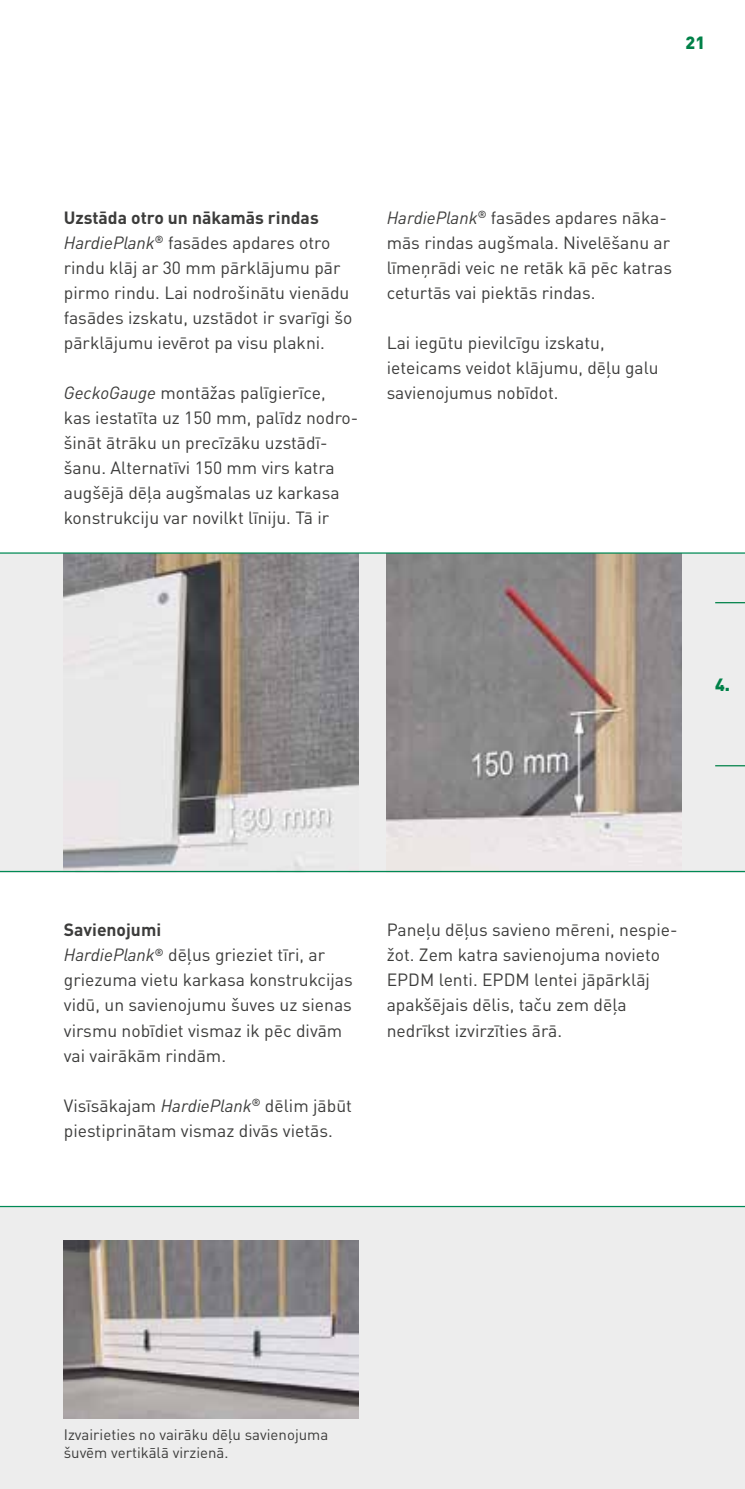
<style>
.page{position:relative;width:745px;height:1489px;background:#fff}
.page>*{position:absolute;margin:0;border:0;box-sizing:border-box;transform-origin:0 0}
.t1{font:17.5px/25px "DIN Pro";color:#3c3c3b}
.t2{font:900 17.5px "DIN Pro";color:#008148}
.t3{font:15px/17.5px "DIN Pro";color:#3c3c3b}
.s1{font-weight:700}
.s2{font-style:italic}
</style>
<div class="page">
<div style="left:0;top:553px;width:744px;height:319px;background:#ededed"></div>
<div style="left:0;top:1206px;width:744px;height:282px;background:#ededed"></div>
<img style="left:64px;top:553px;width:294px;height:317px">
<img style="left:386px;top:553px;width:294px;height:299px">
<hr style="left:0;top:1205px;width:744px;height:1px;background:#008a55">
<hr style="left:0;top:870px;width:744px;height:2px;background:#008a55">
<hr style="left:0;top:552px;width:744px;height:1px;background:#008a55">
<img style="left:64px;top:1240px;width:294px;height:177px">
<hr style="left:714px;top:602px;width:30px;height:1px;background:#008148">
<hr style="left:714px;top:765px;width:30px;height:1px;background:#008148">
<p class="t2" style="left:685px;top:31px;width:21px">21</p>
<p class="t1" style="left:64px;top:203px;width:290px"><span class="s1">Uzstāda otro un nākamās rindas </span><span class="s2">HardiePlank</span><sup>®</sup> fasādes apdares otro rindu klāj ar 30 mm pārklājumu pār pirmo rindu. Lai nodrošinātu vienādu fasādes izskatu, uzstādot ir svarīgi šo pārklājumu ievērot pa visu plakni.</p>
<p class="t1" style="left:64px;top:378px;width:296px"><span class="s2">GeckoGauge</span> montāžas palīgierīce,<br>kas iestatīta uz 150 mm, palīdz nodro&shy;šināt ātrāku un precīzāku uzstādī&shy;šanu. Alternatīvi 150 mm virs katra augšējā dēļa augšmalas uz karkasa konstrukciju var novilkt līniju. Tā ir</p>
<p class="t1" style="left:386px;top:203px;width:287px"><span class="s2">HardiePlank</span><sup>®</sup> fasādes apdares nāka&shy;mās rindas augšmala. Nivelēšanu ar līmeņrādi veic ne retāk kā pēc katras ceturtās vai piektās rindas.</p>
<p class="t1" style="left:386px;top:328px;width:273px">Lai iegūtu pievilcīgu izskatu, ieteicams veidot klājumu, dēļu galu savienojumus nobīdot.</p>
<p class="t2" style="left:714px;top:672px;width:16px">4.</p>
<p class="t1" style="left:64px;top:915px;width:290px"><span class="s1">Savienojumi<br></span><span class="s2">HardiePlank</span><sup>®</sup> dēļus grieziet tīri, ar griezuma vietu karkasa konstrukcijas vidū, un savienojumu šuves uz sienas virsmu nobīdiet vismaz ik pēc divām vai vairākām rindām.</p>
<p class="t1" style="left:64px;top:1090px;width:289px">Visīsākajam <span class="s2">HardiePlank</span><sup>®</sup> dēlim jābūt piestiprinātam vismaz divās vietās.</p>
<p class="t1" style="left:386px;top:915px;width:292px">Paneļu dēļus savieno mēreni, nespie&shy;žot. Zem katra savienojuma novieto EPDM lenti. EPDM lentei jāpārklāj apakšējais dēlis, taču zem dēļa nedrīkst izvirzīties ārā.</p>
<p class="t3" style="left:64px;top:1424px;width:266px">Izvairieties no vairāku dēļu savienojuma šuvēm vertikālā virzienā.</p>
</div>
